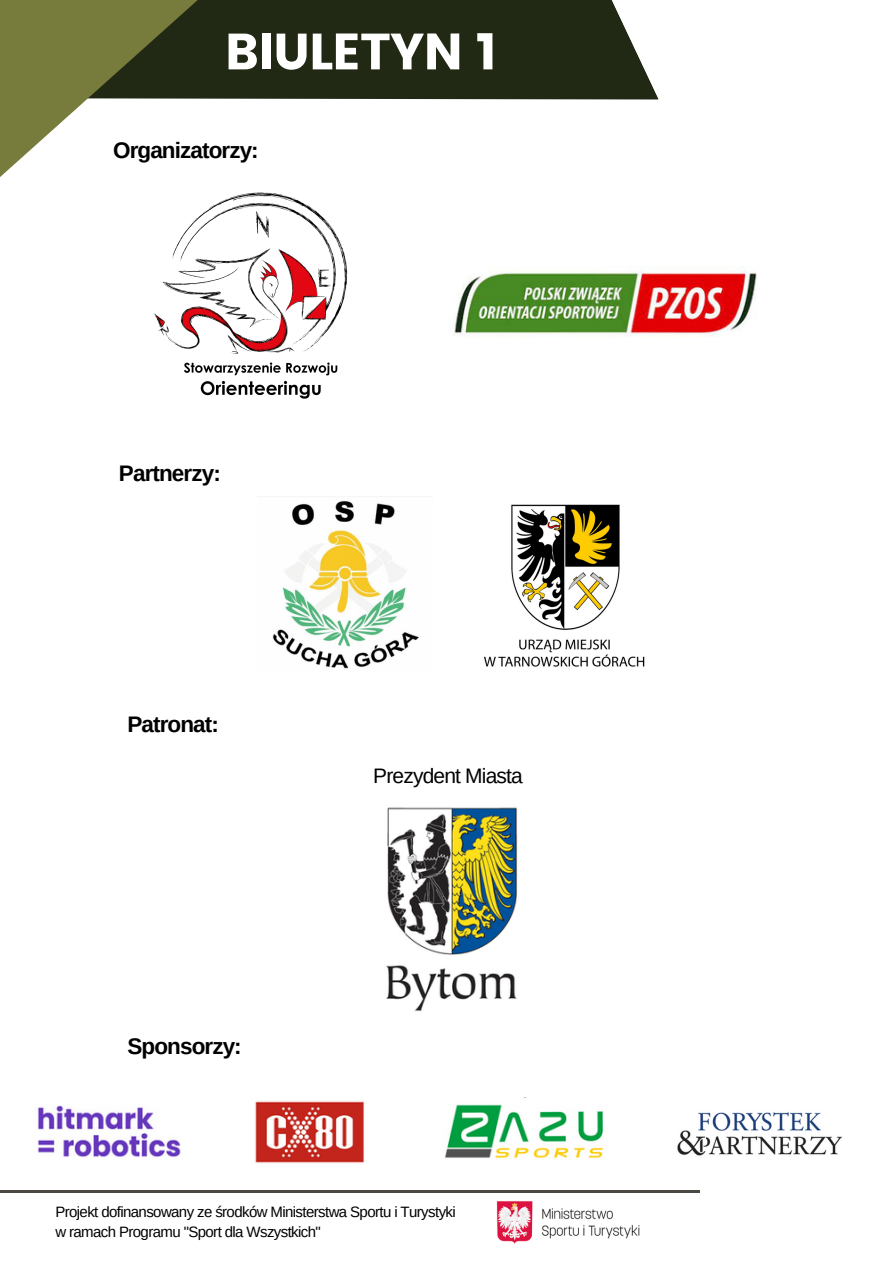
<style>
.page{position:relative;width:893px;height:1264px;background:#fff}
.page>*{position:absolute;margin:0;border:0;box-sizing:border-box;transform-origin:0 0}
.t1{font:51px "Poppins";letter-spacing:-.025em;color:#fff}
.t2{font:700 22.5px "Arimo";letter-spacing:-.04em;color:#000}
.t3{font:21px "Arimo";letter-spacing:-.04em;color:#000}
.t4{font:15px/20.2px "Arimo";letter-spacing:-.04em;color:#000}
</style>
<div class="page">
<svg style="left:356px;top:0;width:302px;height:100px;background:#333927"></svg>
<img style="left:477px;top:1192px;width:181px;height:52px">
<hr style="left:0;top:1190px;width:699px;height:2px;background:#4b4743">
<svg style="left:0;top:0;width:356px;height:177px"></svg>
<img style="left:131px;top:169px;width:225px;height:230px">
<img style="left:454px;top:266px;width:303px;height:70px">
<img style="left:37px;top:1105px;width:144px;height:52px">
<img style="left:255px;top:1101px;width:109px;height:62px">
<img style="left:445px;top:1097px;width:158px;height:62px">
<img style="left:677px;top:1112px;width:165px;height:44px">
<img style="left:386px;top:807px;width:132px;height:205px">
<img style="left:272px;top:500px;width:147px;height:169px">
<img style="left:484px;top:504px;width:161px;height:163px">
<h1 class="t1" style="left:225px;top:22px;width:274px">BIULETYN 1</h1>
<h2 class="t2" style="left:113px;top:137px;width:147px">Organizatorzy:</h2>
<h2 class="t2" style="left:119px;top:461px;width:103px">Partnerzy:</h2>
<h2 class="t2" style="left:127px;top:712px;width:93px">Patronat:</h2>
<h2 class="t2" style="left:127px;top:1034px;width:116px">Sponsorzy:</h2>
<h3 class="t3" style="left:373px;top:763px;width:151px">Prezydent Miasta</h3>
<p class="t4" style="left:55px;top:1201px;width:402px">Projekt dofinansowany ze środków Ministerstwa Sportu i Turystyki w ramach Programu "Sport dla Wszystkich"</p>
</div>
